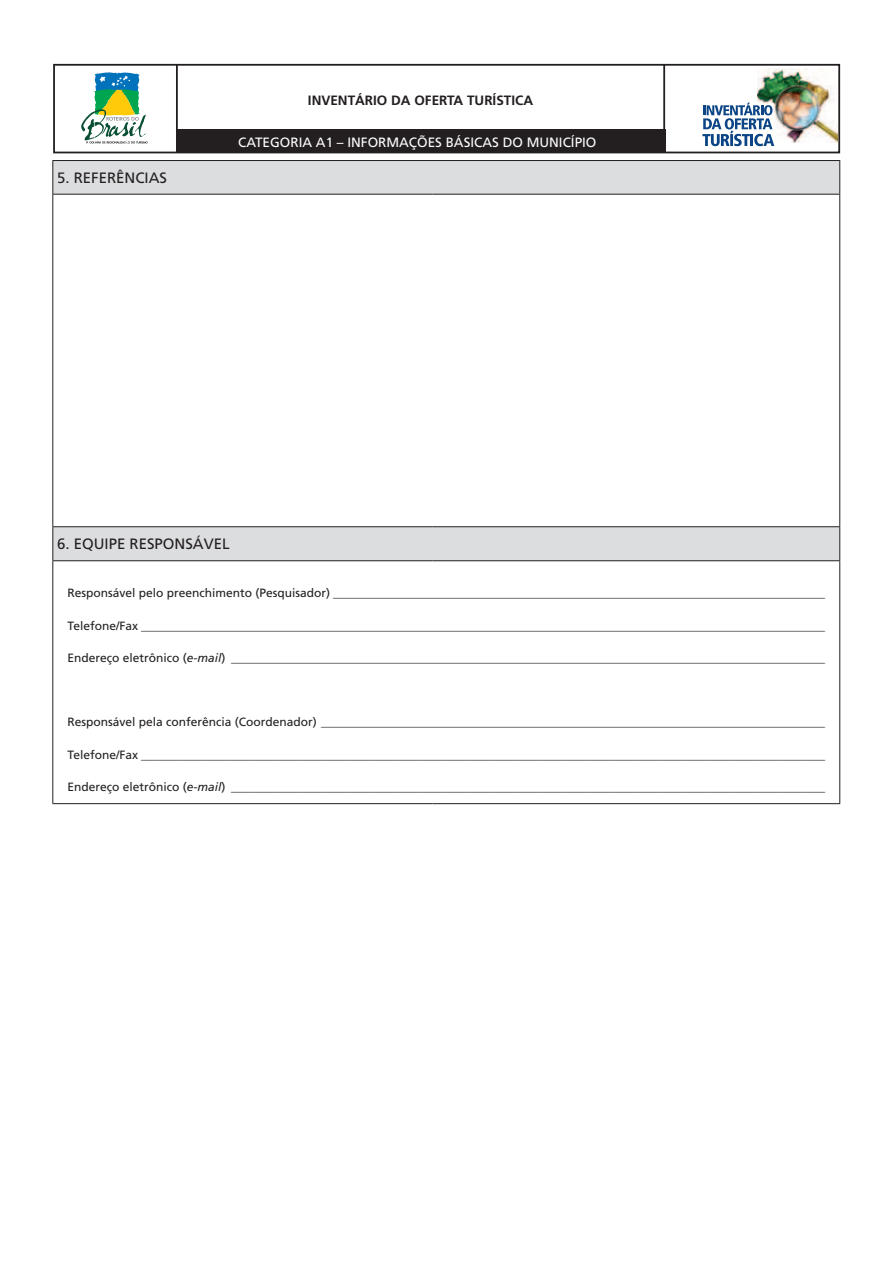
<style>
.page{position:relative;width:893px;height:1263px;background:#fff}
.page>*{position:absolute;margin:0;border:0;box-sizing:border-box;transform-origin:0 0}
.t1{font:15px "Frutiger";color:#231f20}
.t2{font:13.5px "Frutiger";color:#fff}
.t3{font:700 13.5px "Frutiger";color:#231f20}
.t4{font:12px "Frutiger";color:#231f20}
.s1{font-style:italic}
</style>
<div class="page">
<div style="left:176px;top:129px;width:489px;height:24px;background:#231f20"></div>
<hr style="left:176px;top:65px;width:2px;height:87px;background:#231f20">
<hr style="left:663px;top:65px;width:2px;height:87px;background:#231f20">
<img style="left:757px;top:68px;width:80px;height:74px">
<svg style="left:702px;top:103px;width:72px;height:43px"></svg>
<svg style="left:81px;top:72px;width:67px;height:72px"></svg>
<div style="left:53px;top:64px;width:787px;height:89px;border:2px solid #231f20"></div>
<svg style="left:53px;top:161px;width:786px;height:399px"></svg>
<hr style="left:839px;top:160px;width:1px;height:34px;background:#231f20">
<hr style="left:839px;top:195px;width:1px;height:331px;background:#231f20">
<hr style="left:839px;top:527px;width:1px;height:33px;background:#231f20">
<hr style="left:839px;top:561px;width:1px;height:242px;background:#231f20">
<hr style="left:52px;top:194px;width:380px;height:1px;background:#231f20">
<hr style="left:432px;top:194px;width:408px;height:1px;background:#231f20">
<hr style="left:52px;top:526px;width:380px;height:1px;background:#231f20">
<hr style="left:432px;top:526px;width:408px;height:1px;background:#231f20">
<hr style="left:52px;top:560px;width:380px;height:1px;background:#231f20">
<hr style="left:432px;top:560px;width:408px;height:1px;background:#231f20">
<hr style="left:52px;top:160px;width:1px;height:34px;background:#231f20">
<hr style="left:52px;top:195px;width:1px;height:331px;background:#231f20">
<hr style="left:52px;top:527px;width:1px;height:33px;background:#231f20">
<hr style="left:52px;top:561px;width:1px;height:242px;background:#231f20">
<hr style="left:52px;top:803px;width:380px;height:1px;background:#231f20">
<hr style="left:432px;top:803px;width:408px;height:1px;background:#231f20">
<hr style="left:53px;top:160px;width:787px;height:1px;background:#231f20">
<p class="t1" style="left:57px;top:169px;width:112px">5. REFERÊNCIAS</p>
<p class="t3" style="left:308px;top:92px;width:227px">INVENTÁRIO DA OFERTA TURÍSTICA</p>
<p class="t2" style="left:238px;top:134px;width:360px">CATEGORIA A1 – INFORMAÇÕES BÁSICAS DO MUNicÍPIO</p>
<p class="t1" style="left:57px;top:535px;width:174px">6. EQUIPE RESPONSÁVEL</p>
<p class="t4" style="left:68px;top:586px;width:759px">Responsável pelo preenchimento (Pesquisador) __________________________________________________________________________________</p>
<p class="t4" style="left:68px;top:618px;width:759px">Telefone/Fax __________________________________________________________________________________________________________________</p>
<p class="t4" style="left:68px;top:651px;width:759px">Endereço eletrônico (<span class="s1">e-mail</span>) ___________________________________________________________________________________________________</p>
<p class="t4" style="left:68px;top:715px;width:759px">Responsável pela conferência (Coordenador) ____________________________________________________________________________________</p>
<p class="t4" style="left:68px;top:747px;width:759px">Telefone/Fax __________________________________________________________________________________________________________________</p>
<p class="t4" style="left:68px;top:780px;width:759px">Endereço eletrônico (<span class="s1">e-mail</span>) ___________________________________________________________________________________________________</p>
</div>
